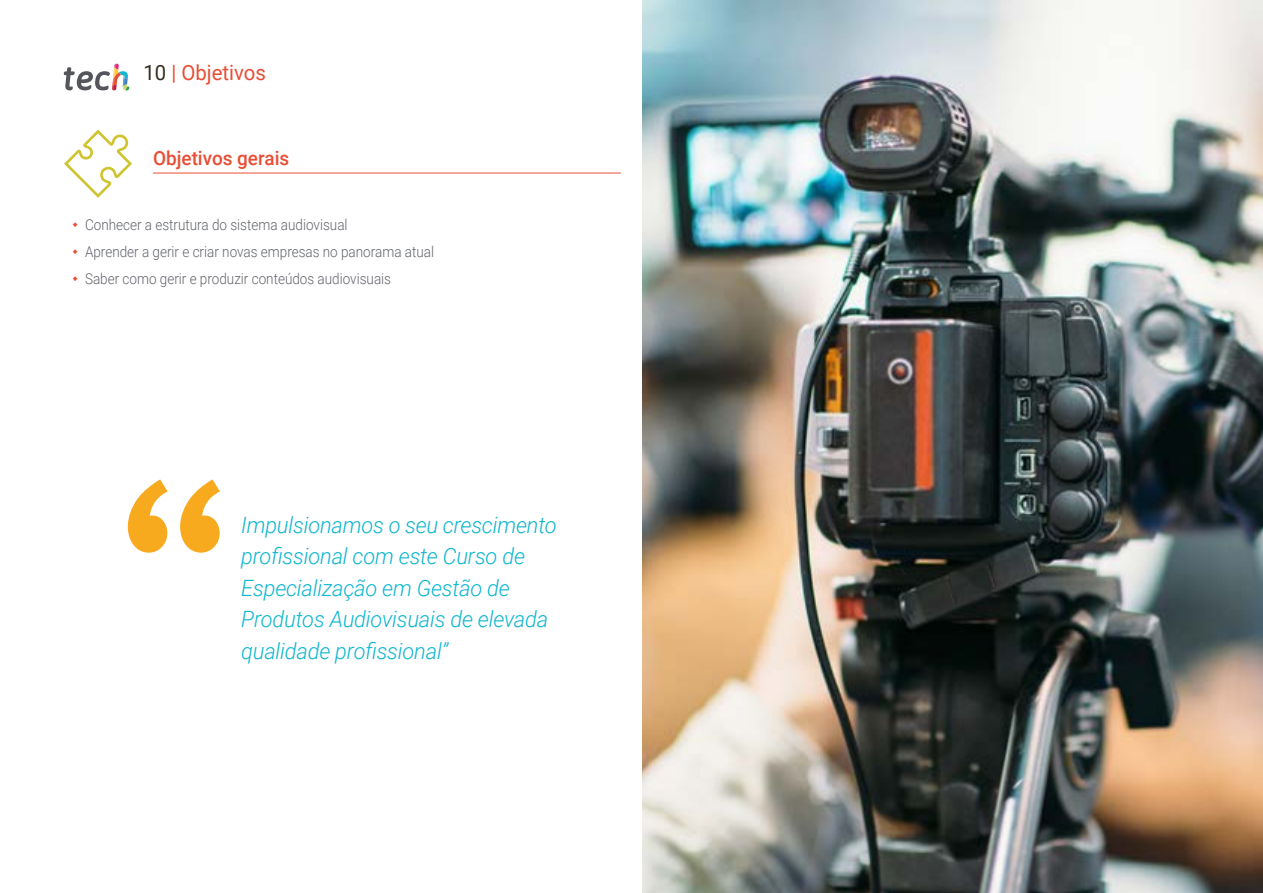
<style>
.page{position:relative;width:1263px;height:893px;background:#fff}
.page>*{position:absolute;margin:0;border:0;box-sizing:border-box;transform-origin:0 0}
.t1{font:italic 300 22.5px/31.5px "Roboto";letter-spacing:-.01em;color:#0fb6cf}
.t2{font:21px "Roboto";color:#e94d35}
.t3{font:500 19.5px "Roboto";color:#e94d35}
.t4{font:300 15px/26.7px "Roboto";color:#61646a;scale:.9 1}
.s1{color:#312e20}
</style>
<div class="page">
<hr style="left:153px;top:173px;width:468px;height:1px;background:#e94d35">
<svg style="left:64px;top:130px;width:68px;height:68px"></svg>
<svg style="left:64px;top:64px;width:65px;height:27px"></svg>
<svg style="left:128px;top:479px;width:92px;height:74px"></svg>
<img style="left:642px;top:0;width:621px;height:893px">
<h2 class="t2" style="left:144px;top:57px;width:124px"><span class="s1">10</span> | Objetivos</h2>
<h3 class="t3" style="left:153px;top:144px;width:138px">Objetivos gerais</h3>
<p class="t4" style="left:85px;top:211px;width:389px">Conhecer a estrutura do sistema audiovisual<br>Aprender a gerir e criar novas empresas no panorama atual<br>Saber como gerir e produzir conteúdos audiovisuais</p>
<h1 class="t1" style="left:241px;top:508px;width:317px">Impulsionamos o seu crescimento profissional com este Curso de<br>Especialização em Gestão de<br>Produtos Audiovisuais de elevada qualidade profissional”</h1>
</div>
